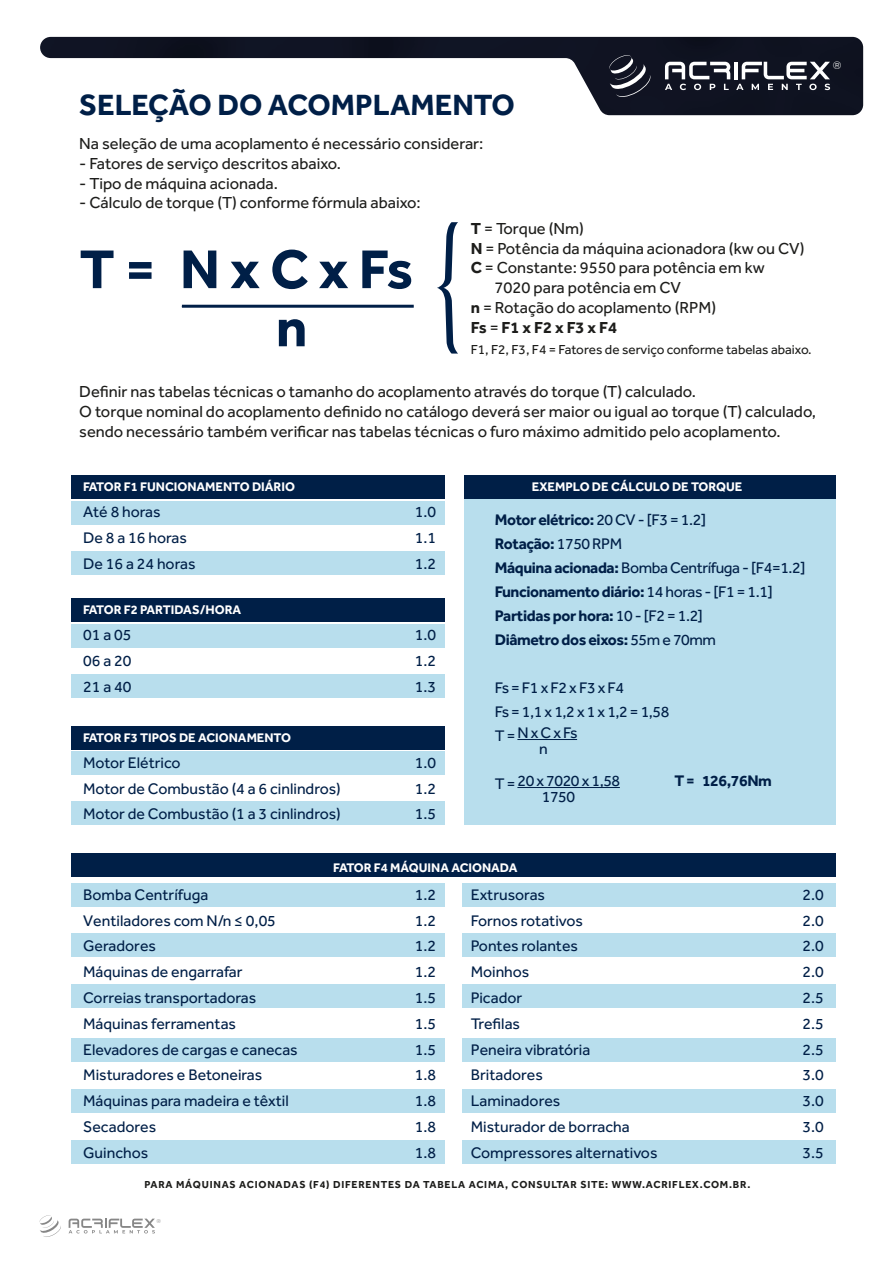
<style>
.page{position:relative;width:893px;height:1263px;background:#fff}
.page>*{position:absolute;margin:0;border:0;box-sizing:border-box;transform-origin:0 0}
.t1{font:700 56.4px/58.2px "Effra";color:#001f47}
.t2{font:700 30.3px "Effra";color:#001f47}
.t3{font:16.5px/19.8px "Effra";color:#1d1d1b}
.t4{font:700 16.5px "Effra";color:#1d1d1b}
.t5{font:15.9px/25.8px "Effra";color:#001f47;text-align:justify}
.t6{font:700 15.9px/24px "Effra";letter-spacing:-.025em;color:#001f47}
.t7{font:15.9px/24px "Effra";letter-spacing:-.025em;color:#001f47}
.t8{font:13.5px "Effra";color:#1d1d1b}
.t9{font:700 12.9px "Effra";color:#fff}
.t10{font:10.65px "Montserrat";color:#fff}
.t11{font:700 10.5px "Effra";letter-spacing:.075em;color:#1d1d1b}
.t12{font:5.55px "Montserrat";color:#878787}
.s1{font-weight:700}
.s2{font-weight:400}
</style>
<div class="page">
<img style="left:40px;top:37px;width:823px;height:78px">
<div style="left:464px;top:492px;width:372px;height:333px;background:#b8deed"></div>
<div style="left:71px;top:501px;width:373px;height:23px;background:#b8deed"></div>
<div style="left:71px;top:475px;width:373px;height:24px;background:#001f47"></div>
<div style="left:464px;top:475px;width:372px;height:24px;background:#001f47"></div>
<div style="left:71px;top:551px;width:373px;height:24px;background:#b8deed"></div>
<hr style="left:517px;top:739px;width:60px;height:1px;background:#001f47">
<hr style="left:517px;top:787px;width:103px;height:1px;background:#001f47">
<div style="left:71px;top:624px;width:373px;height:23px;background:#b8deed"></div>
<div style="left:71px;top:598px;width:373px;height:24px;background:#001f47"></div>
<div style="left:71px;top:674px;width:373px;height:24px;background:#b8deed"></div>
<div style="left:71px;top:751px;width:373px;height:24px;background:#b8deed"></div>
<div style="left:71px;top:726px;width:373px;height:23px;background:#001f47"></div>
<div style="left:71px;top:801px;width:373px;height:24px;background:#b8deed"></div>
<div style="left:71px;top:883px;width:373px;height:24px;background:#b8deed"></div>
<div style="left:71px;top:853px;width:765px;height:24px;background:#001f47"></div>
<div style="left:71px;top:933px;width:373px;height:24px;background:#b8deed"></div>
<div style="left:71px;top:984px;width:373px;height:24px;background:#b8deed"></div>
<div style="left:71px;top:1038px;width:373px;height:24px;background:#b8deed"></div>
<div style="left:71px;top:1089px;width:373px;height:24px;background:#b8deed"></div>
<div style="left:71px;top:1140px;width:373px;height:24px;background:#b8deed"></div>
<div style="left:463px;top:883px;width:373px;height:24px;background:#b8deed"></div>
<div style="left:463px;top:933px;width:373px;height:24px;background:#b8deed"></div>
<div style="left:463px;top:984px;width:373px;height:24px;background:#b8deed"></div>
<div style="left:463px;top:1038px;width:373px;height:24px;background:#b8deed"></div>
<div style="left:463px;top:1089px;width:373px;height:24px;background:#b8deed"></div>
<div style="left:463px;top:1140px;width:373px;height:24px;background:#b8deed"></div>
<hr style="left:182px;top:305px;width:232px;height:3px;background:#001f47">
<svg style="left:608px;top:54px;width:44px;height:45px"></svg>
<hr style="left:734px;top:62px;width:4px;height:17px;background:#fff">
<svg style="left:665px;top:62px;width:65px;height:28px"></svg>
<svg style="left:736px;top:62px;width:94px;height:28px"></svg>
<svg style="left:39px;top:1215px;width:22px;height:22px"></svg>
<svg style="left:69px;top:1218px;width:86px;height:15px"></svg>
<svg style="left:437px;top:222px;width:21px;height:132px"></svg>
<h2 class="t2" style="left:79px;top:87px;width:437px">SELEÇÃO DO ACOMPLAMENTO</h2>
<p class="t3" style="left:79px;top:133px;width:406px">Na seleção de uma acoplamento é necessário considerar:</p>
<p class="t3" style="left:79px;top:153px;width:263px">- Fatores de serviço descritos abaixo.</p>
<p class="t3" style="left:79px;top:173px;width:200px">- Tipo de máquina acionada.</p>
<p class="t3" style="left:79px;top:193px;width:343px">- Cálculo de torque (T) conforme fórmula abaixo:</p>
<h1 class="t1" style="left:276px;top:239px;width:139px;text-indent:-196px">T = N x C x Fs n</h1>
<p class="t3" style="left:471px;top:218px;width:115px"><span class="s1">T</span> = Torque (Nm)</p>
<p class="t3" style="left:471px;top:238px;width:335px"><span class="s1">N</span> = Potência da máquina acionadora (kw ou CV)</p>
<p class="t3" style="left:471px;top:258px;width:295px"><span class="s1">C</span> = Constante: 9550 para potência em kw</p>
<p class="t3" style="left:495px;top:278px;width:188px">7020 para potência em CV</p>
<p class="t3" style="left:471px;top:297px;width:247px"><span class="s1">n</span> = Rotação do acoplamento (RPM)</p>
<p class="t4" style="left:471px;top:317px;width:148px">Fs <span class="s2">=</span> F1 x F2 x F3 x F4</p>
<p class="t8" style="left:471px;top:341px;width:342px">F1, F2, F3, F4 = Fatores de serviço conforme tabelas abaixo.</p>
<p class="t3" style="left:79px;top:382px;width:738px">Definir nas tabelas técnicas o tamanho do acoplamento através do torque (T) calculado.<br>O torque nominal do acoplamento definido no catálogo deverá ser maior ou igual ao torque (T) calculado, sendo necessário também verificar nas tabelas técnicas o furo máximo admitido pelo acoplamento.</p>
<p class="t9" style="left:83px;top:479px;width:213px">FATOR F1 FUNCIONAMENTO DIÁRIO</p>
<p class="t9" style="left:532px;top:479px;width:212px">EXEMPLO DE CÁLCULO DE TORQUE</p>
<p class="t5" style="left:83px;top:499px;width:114px;text-align:left">Até 8 horas<br>De 8 a 16 horas<br>De 16 a 24 horas</p>
<p class="t6" style="left:495px;top:507px;width:312px">Motor elétrico: <span class="s2">20 CV - [F3 = 1.2]<br></span>Rotação: <span class="s2">1750 RPM<br></span>Máquina acionada: <span class="s2">Bomba Centrífuga - [F4=1.2] </span>Funcionamento diário: <span class="s2">14 horas - [F1 = 1.1] </span>Partidas por hora: <span class="s2">10 - [F2 = 1.2]<br></span>Diâmetro dos eixos: <span class="s2">55m e 70mm</span></p>
<p class="t7" style="left:495px;top:675px;width:176px">Fs = F1 x F2 x F3 x F4<br>Fs = 1,1 x 1,2 x 1 x 1,2 = 1,58</p>
<p class="t5" style="left:539px;top:724px;width:40px;line-height:16.5px;text-indent:-45px">T = N x C x Fs n</p>
<p class="t5" style="left:495px;top:767px;width:127px">T = 20 x 7020 x 1,58</p>
<p class="t6" style="left:674px;top:768px;width:99px">T = 126,76Nm</p>
<p class="t5" style="left:542px;top:784px;width:35px">1750</p>
<p class="t5" style="left:415px;top:499px;width:23px">1.0<br>1.1<br>1.2</p>
<p class="t9" style="left:83px;top:602px;width:160px">FATOR F2 PARTIDAS/HORA</p>
<p class="t5" style="left:83px;top:622px;width:50px">01 a 05<br>06 a 20<br>21 a 40</p>
<p class="t5" style="left:415px;top:622px;width:23px">1.0<br>1.2<br>1.3</p>
<p class="t9" style="left:83px;top:730px;width:209px">FATOR F3 TIPOS DE ACIONAMENTO</p>
<p class="t5" style="left:83px;top:749px;width:259px;text-align:left">Motor Elétrico<br>Motor de Combustão (4 a 6 cinlindros)<br>Motor de Combustão (1 a 3 cinlindros)</p>
<p class="t5" style="left:415px;top:749px;width:23px">1.0<br>1.2<br>1.5</p>
<p class="t10" style="left:833px;top:58px;width:10px">®</p>
<p class="t9" style="left:333px;top:860px;width:186px">FATOR F4 MÁQUINA ACIONADA</p>
<p class="t5" style="left:83px;top:881px;width:216px;text-align:left">Bomba Centrífuga<br>Ventiladores com N/n ≤ 0,05<br>Geradores<br>Máquinas de engarrafar<br>Correias transportadoras<br>Máquinas ferramentas<br>Elevadores de cargas e canecas<br>Misturadores e Betoneiras<br>Máquinas para madeira e têxtil<br>Secadores<br>Guinchos</p>
<p class="t5" style="left:415px;top:881px;width:23px">1.2<br>1.2<br>1.2<br>1.2<br>1.5<br>1.5<br>1.5<br>1.8<br>1.8<br>1.8<br>1.8</p>
<p class="t5" style="left:471px;top:881px;width:188px;text-align:left">Extrusoras<br>Fornos rotativos<br>Pontes rolantes<br>Moinhos<br>Picador<br>Trefilas<br>Peneira vibratória<br>Britadores<br>Laminadores<br>Misturador de borracha<br>Compressores alternativos</p>
<p class="t5" style="left:802px;top:881px;width:23px">2.0<br>2.0<br>2.0<br>2.0<br>2.5<br>2.5<br>2.5<br>3.0<br>3.0<br>3.0<br>3.5</p>
<p class="t11" style="left:145px;top:1178px;width:607px">PARA MÁQUINAS ACIONADAS (F4) DIFERENTES DA TABELA ACIMA, CONSULTAR SITE: WWW.ACRIFLEX.COM.BR.</p>
<p class="t12" style="left:156px;top:1217px;width:6px">®</p>
</div>
